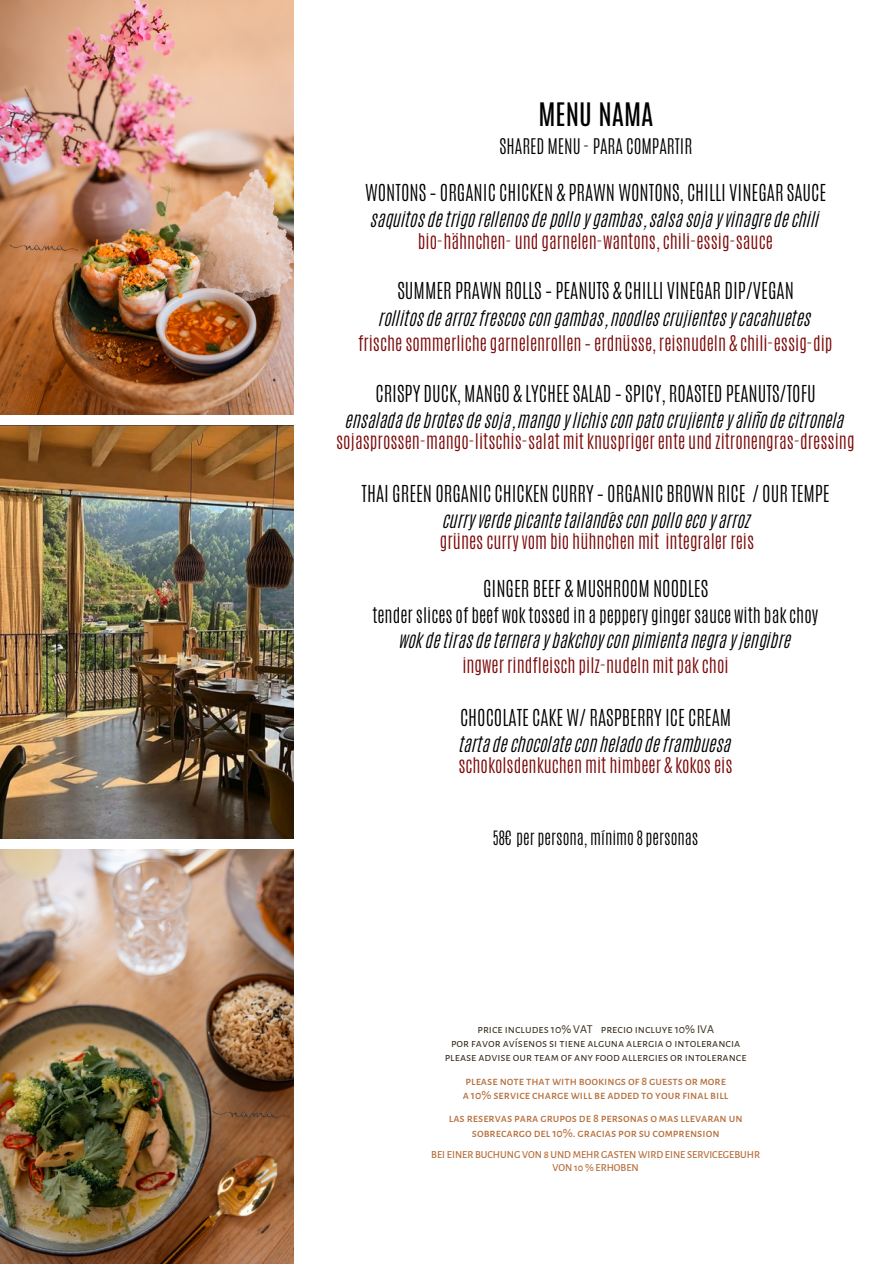
<style>
.page{position:relative;width:894px;height:1264px;background:#fff}
.page>*{position:absolute;margin:0;border:0;box-sizing:border-box;transform-origin:0 0}
.t1{font:27px "Antonio";color:#000}
.t2{font:300 19.5px "Antonio";color:#000}
.t3{font:18px "CA Generated";color:#000}
.t4{font:300 18px "Antonio";color:#7d0909}
.t5{font:300 18px "Antonio";color:#000}
.t6{font:300 16.5px "Antonio";color:#000}
.t7{font:500 12px/14.4px "Alegreya Sans SC";color:#b7703d}
.t8{font:12px "Alegreya Sans SC";color:#362a17}
.t9{font:500 10.5px "Alegreya Sans SC";color:#b7703d}
</style>
<div class="page">
<img style="left:0;top:0;width:294px;height:414px">
<img style="left:0;top:425px;width:294px;height:413px">
<img style="left:0;top:849px;width:294px;height:414px">
<img style="left:9px;top:233px;width:70px;height:24px">
<img style="left:212px;top:1098px;width:80px;height:27px">
<h1 class="t1" style="left:538px;top:95px;width:117px">MENU NAMA</h1>
<h1 class="t5" style="left:499px;top:133px;width:194px">SHARED MENU - PARA COMPARTIR</h1>
<p class="t2" style="left:365px;top:179px;width:462px">WONTONS – ORGANIC CHICKEN &amp; PRAWN WONTONS, CHILLI VINEGAR SAUCE</p>
<p class="t3" style="left:371px;top:207px;width:450px">saquitos de trigo rellenos de pollo y gambas, salsa soja y vinagre de chili</p>
<p class="t4" style="left:418px;top:228px;width:356px">bio-hähnchen- und garnelen-wantons, chili-essig-sauce</p>
<p class="t2" style="left:397px;top:277px;width:398px">SUMMER PRAWN ROLLS – PEANUTS &amp; CHILLI VINEGAR DIP/VEGAN</p>
<p class="t3" style="left:379px;top:306px;width:433px">rollitos de arroz frescos con gambas, noodles crujientes y cacahuetes</p>
<p class="t4" style="left:358px;top:330px;width:476px">frische sommerliche garnelenrollen – erdnüsse, reisnudeln &amp; chili-essig-dip</p>
<p class="t2" style="left:375px;top:379px;width:442px">CRISPY DUCK, MANGO &amp; LYCHEE SALAD – SPICY, ROASTED PEANUTS/TOFU</p>
<p class="t3" style="left:346px;top:407px;width:500px">ensalada de brotes de soja, mango y lichis con pato crujiente y aliño de citronela</p>
<p class="t4" style="left:336px;top:428px;width:520px">sojasprossen-mango-litschis-salat mit knuspriger ente und zitronengras-dressing</p>
<p class="t2" style="left:361px;top:479px;width:469px">THAI GREEN ORGANIC CHICKEN CURRY – ORGANIC BROWN RICE / OUR TEMPE</p>
<p class="t3" style="left:443px;top:507px;width:309px">curry verde picante tailandés con pollo eco y arroz</p>
<p class="t4" style="left:440px;top:528px;width:316px">grünes curry vom bio hühnchen mit integraler reis</p>
<p class="t2" style="left:483px;top:575px;width:226px">GINGER BEEF &amp; MUSHROOM NOODLES</p>
<p class="t5" style="left:372px;top:603px;width:447px">tender slices of beef wok tossed in a peppery ginger sauce with bak choy</p>
<p class="t3" style="left:399px;top:627px;width:393px">wok de tiras de ternera y bakchoy con pimienta negra y jengibre</p>
<p class="t4" style="left:462px;top:652px;width:268px">ingwer rindfleisch pilz-nudeln mit pak choi</p>
<p class="t2" style="left:460px;top:703px;width:272px">CHOCOLATE CAKE W/ RASPBERRY ICE CREAM</p>
<p class="t3" style="left:459px;top:731px;width:273px">tarta de chocolate con helado de frambuesa</p>
<p class="t4" style="left:458px;top:752px;width:275px">schokolsdenkuchen mit himbeer &amp; kokos eis</p>
<p class="t6" style="left:492px;top:826px;width:207px">58€ per persona, mínimo 8 personas</p>
<p class="t8" style="left:477px;top:1023px;width:238px">price includes 10% VAT precio incluye 10% IVA</p>
<p class="t8" style="left:451px;top:1037px;width:291px">por favor avísenos si tiene alguna alergia o intolerancia</p>
<p class="t8" style="left:444px;top:1051px;width:303px">please advise our team of any food allergies or intolerance</p>
<p class="t7" style="left:462px;top:1074px;width:267px">please note that with bookings of 8 guests or more a 10% service charge will be added to your final bill</p>
<h6 class="t7" style="left:448px;top:1111px;width:295px;text-align:center">las reservas para grupos de 8 personas o mas llevaran un sobrecargo del 10%. gracias por su comprension</h6>
<h6 class="t9" style="left:431px;top:1149px;width:330px">BEI EINER BUCHUNG VON 8 UND MEHR GASTEN WIRD EINE SERVICEGEBUHR</h6>
<p class="t9" style="left:552px;top:1162px;width:88px">VON 10 % ERHOBEN</p>
</div>
